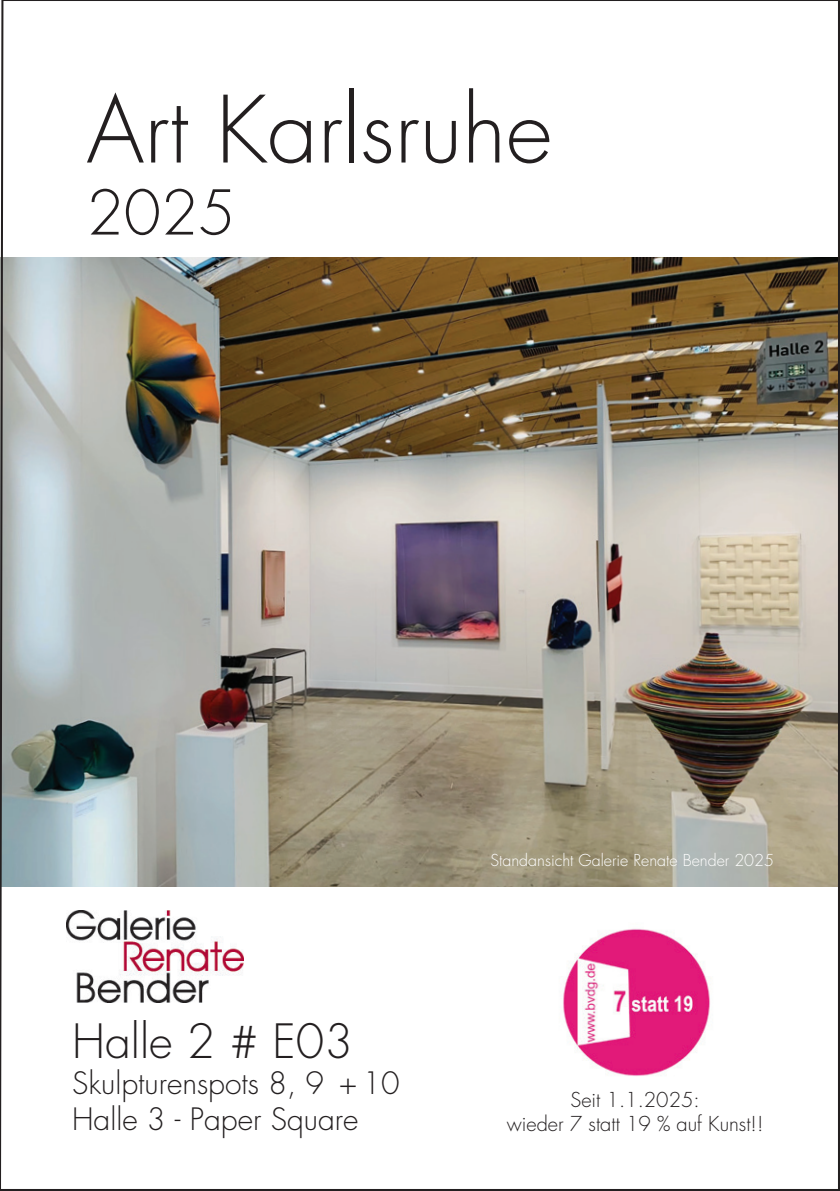
<style>
.page{position:relative;width:840px;height:1191px;background:#fff}
.page>*{position:absolute;margin:0;border:0;box-sizing:border-box;transform-origin:0 0}
.t1{font:300 90px "Futura";color:#231f20}
.t2{font:300 60px "Futura";color:#231f20}
.t3{font:300 46px "Futura";color:#231f20}
.t4{font:300 30px/36px "Futura";color:#231f20}
.t5{font:300 20px/24px "Futura";color:#231f20;text-align:center}
.t6{font:300 16px "Futura";color:#fff}
</style>
<div class="page">
<img style="left:0;top:0;width:839px;height:1191px">
<img style="left:550px;top:922px;width:168px;height:163px">
<h1 class="t1" style="left:86px;top:72px;width:467px">Art Karlsruhe</h1>
<h2 class="t2" style="left:86px;top:174px;width:150px">2025</h2>
<h3 class="t3" style="left:72px;top:1011px;width:282px">Halle 2 # E03</h3>
<p class="t4" style="left:72px;top:1065px;width:329px">Skulpturenspots 8, 9 + 10<br>Halle 3 - Paper Square</p>
<p class="t6" style="left:490px;top:850px;width:285px">Standansicht Galerie Renate Bender 2025</p>
<p class="t5" style="left:506px;top:1087px;width:258px">Seit 1.1.2025:<br>wieder 7 statt 19 % auf Kunst!!</p>
</div>
